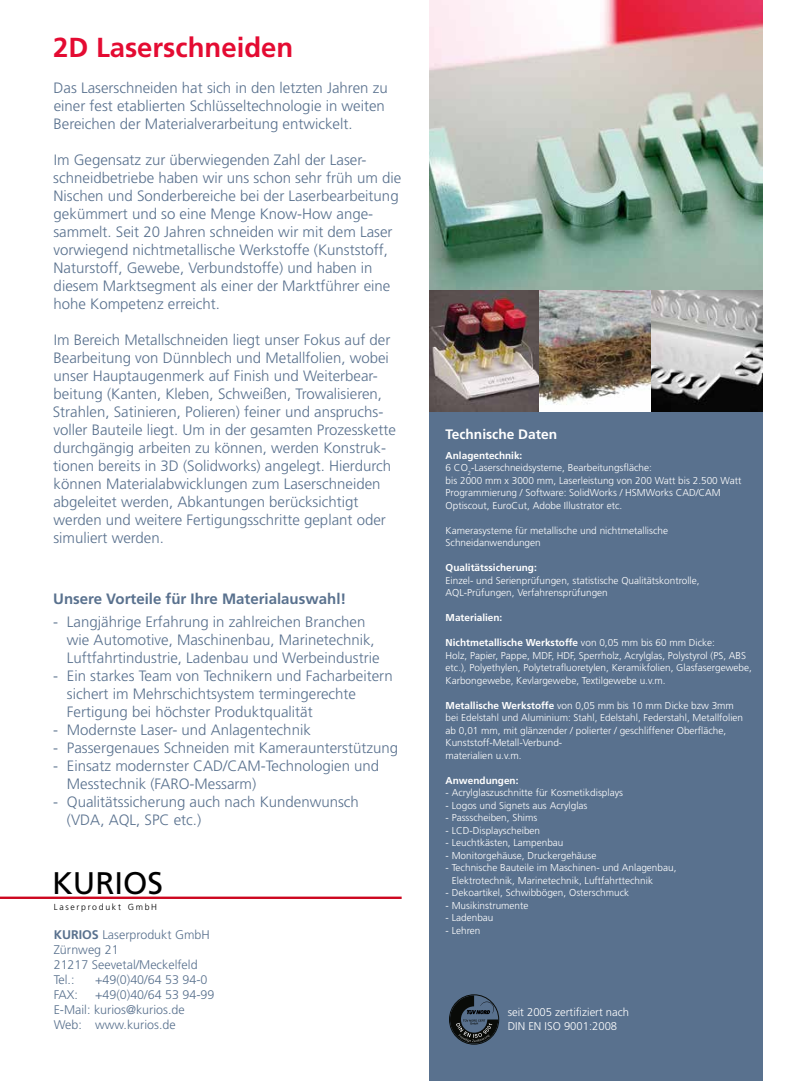
<style>
.page{position:relative;width:798px;height:1081px;background:#fff}
.page>*{position:absolute;margin:0;border:0;box-sizing:border-box;transform-origin:0 0}
.t1{font:31.25px "Frutiger";color:#000}
.t2{font:700 27.5px "Frutiger";color:#e40b32}
.t3{font:300 15px/18px "Frutiger";color:#59718e}
.t4{font:700 15px "Frutiger";color:#59718e}
.t5{font:700 13.75px "Frutiger";color:#fff}
.t6{font:300 12.5px/15px "Frutiger";color:#59718e}
.t7{font:300 11.25px/13.5px "Frutiger";color:#fff}
.t8{font:300 10px/12.5px "Frutiger";color:#fff}
.t9{font:700 10px "Frutiger";color:#fff}
.t10{font:300 8.75px "Frutiger";color:#000}
.s1{font-weight:700}
</style>
<div class="page">
<div style="left:429px;top:407px;width:333px;height:674px;background:#59718e"></div>
<img style="left:429px;top:0;width:333px;height:291px">
<hr style="left:0;top:896px;width:401px;height:3px;background:#cd071f">
<svg style="left:450px;top:995px;width:48px;height:48px"></svg>
<img style="left:429px;top:291px;width:333px;height:120px">
<h2 class="t2" style="left:53px;top:31px;width:241px">2D Laserschneiden</h2>
<p class="t3" style="left:53px;top:79px;width:335px">Das Laserschneiden hat sich in den letzten Jahren zu einer fest etablierten Schlüsseltechnologie in weiten<br>Bereichen der Materialverarbeitung entwickelt.</p>
<p class="t3" style="left:53px;top:151px;width:349px">Im Gegensatz zur überwiegenden Zahl der Laser&shy;schneidbetriebe haben wir uns schon sehr früh um die Nischen und Sonderbereiche bei der Laserbearbeitung gekümmert und so eine Menge Know-How ange&shy;sammelt. Seit 20 Jahren schneiden wir mit dem Laser vorwiegend nichtmetallische Werkstoffe (Kunststoff, Naturstoff, Gewebe, Verbundstoffe) und haben in diesem Marktsegment als einer der Marktführer eine hohe Kompetenz erreicht.</p>
<p class="t3" style="left:53px;top:331px;width:344px">Im Bereich Metallschneiden liegt unser Fokus auf der Bearbeitung von Dünnblech und Metallfolien, wobei unser Hauptaugenmerk auf Finish und Weiterbear&shy;beitung (Kanten, Kleben, Schweißen, Trowalisieren, Strahlen, Satinieren, Polieren) feiner und anspruchs&shy;voller Bauteile liegt. Um in der gesamten Prozesskette durchgängig arbeiten zu können, werden Konstruk&shy;tionen bereits in 3D (Solidworks) angelegt. Hierdurch können Materialabwicklungen zum Laserschneiden abgeleitet werden, Abkantungen berücksichtigt werden und weitere Fertigungsschritte geplant oder simuliert werden.</p>
<p class="t4" style="left:53px;top:589px;width:294px">Unsere Vorteile für Ihre Materialauswahl!</p>
<p class="t3" style="left:67px;top:613px;width:314px;text-indent:-14px">- Langjährige Erfahrung in zahlreichen Branchen wie Automotive, Maschinenbau, Marinetechnik,<br>Luftfahrtindustrie, Ladenbau und Werbeindustrie</p>
<p class="t3" style="left:67px;top:667px;width:327px;text-indent:-14px">- Ein starkes Team von Technikern und Facharbeitern sichert im Mehrschichtsystem termingerechte<br>Fertigung bei höchster Produktqualität</p>
<p class="t3" style="left:53px;top:721px;width:259px">- Modernste Laser- und Anlagentechnik</p>
<p class="t3" style="left:53px;top:739px;width:346px">- Passergenaues Schneiden mit Kameraunterstützung</p>
<p class="t3" style="left:67px;top:757px;width:314px;text-indent:-14px">- Einsatz modernster CAD/CAM-Technologien und<br>Messtechnik (FARO-Messarm)</p>
<p class="t3" style="left:67px;top:793px;width:293px;text-indent:-14px">- Qualitätssicherung auch nach Kundenwunsch (VDA, AQL, SPC etc.)</p>
<h1 class="t1" style="left:52px;top:864px;width:113px">KURIOS</h1>
<p class="t10" style="left:54px;top:901px;width:105px">L a s e r p r o d u k t G m b H</p>
<p class="t6" style="left:54px;top:926px;width:158px"><span class="s1">KURIOS</span> Laserprodukt GmbH<br>Zürnweg 21<br>21217 Seevetal/Meckelfeld<br>Tel.:</p>
<p class="t6" style="left:95px;top:971px;width:114px">+49(0)40/64 53 94-0</p>
<p class="t6" style="left:54px;top:986px;width:162px;text-indent:41px">+49(0)40/64 53 94-99<br>E-Mail: kurios@kurios.de<br>Web: www.kurios.de</p>
<p class="t6" style="left:54px;top:986px;width:26px">FAX:</p>
<p class="t5" style="left:445px;top:426px;width:113px">Technische Daten</p>
<p class="t8" style="left:445px;top:449px;width:297px"><span class="s1">Anlagentechnik:<br></span>6 CO<sub>2</sub>-Laserschneidsysteme, Bearbeitungsfläche:<br>bis 2000 mm x 3000 mm, Laserleistung von 200 Watt bis 2.500 Watt Programmierung / Software: SolidWorks / HSMWorks CAD/CAM Optiscout, EuroCut, Adobe Illustrator etc.</p>
<p class="t8" style="left:445px;top:524px;width:224px">Kamerasysteme für metallische und nichtmetallische<br>Schneidanwendungen</p>
<p class="t9" style="left:445px;top:562px;width:93px">Qualitätssicherung:</p>
<p class="t8" style="left:445px;top:574px;width:255px">Einzel- und Serienprüfungen, statistische Qualitätskontrolle,<br>AQL-Prüfungen, Verfahrensprüfungen</p>
<p class="t9" style="left:445px;top:612px;width:58px">Materialien:</p>
<p class="t8" style="left:445px;top:636px;width:307px"><span class="s1">Nichtmetallische Werkstoffe</span> von 0,05 mm bis 60 mm Dicke:<br>Holz, Papier, Pappe, MDF, HDF, Sperrholz, Acrylglas, Polystyrol (PS, ABS etc.), Polyethylen, Polytetrafluoretylen, Keramikfolien, Glasfasergewebe, Karbongewebe, Kevlargewebe, Textilgewebe u.v.m.</p>
<p class="t8" style="left:445px;top:699px;width:299px"><span class="s1">Metallische Werkstoffe</span> von 0,05 mm bis 10 mm Dicke bzw 3mm bei Edelstahl und Aluminium: Stahl, Edelstahl, Federstahl, Metallfolien ab 0,01 mm, mit glänzender / polierter / geschliffener Oberfläche, Kunststoff-Metall-Verbund-<br>materialien u.v.m.</p>
<p class="t9" style="left:445px;top:774px;width:74px">Anwendungen:</p>
<p class="t8" style="left:445px;top:786px;width:179px">- Acrylglaszuschnitte für Kosmetikdisplays</p>
<p class="t8" style="left:445px;top:799px;width:143px">- Logos und Signets aus Acrylglas</p>
<p class="t8" style="left:445px;top:811px;width:93px">- Passscheiben, Shims</p>
<p class="t8" style="left:445px;top:824px;width:96px">- LCD-Displayscheiben</p>
<p class="t8" style="left:445px;top:836px;width:119px">- Leuchtkästen, Lampenbau</p>
<p class="t8" style="left:445px;top:849px;width:152px">- Monitorgehäuse, Druckergehäuse</p>
<p class="t8" style="left:451px;top:861px;width:226px;text-indent:-6px">- Technische Bauteile im Maschinen- und Anlagenbau,<br>Elektrotechnik, Marinetechnik, Luftfahrttechnik</p>
<p class="t8" style="left:445px;top:886px;width:185px">- Dekoartikel, Schwibbögen, Osterschmuck</p>
<p class="t8" style="left:445px;top:899px;width:84px">- Musikinstrumente</p>
<p class="t8" style="left:445px;top:911px;width:49px">- Ladenbau</p>
<p class="t8" style="left:445px;top:924px;width:36px">- Lehren</p>
<p class="t7" style="left:507px;top:1006px;width:123px">seit 2005 zertifiziert nach<br>DIN EN ISO 9001:2008</p>
</div>
